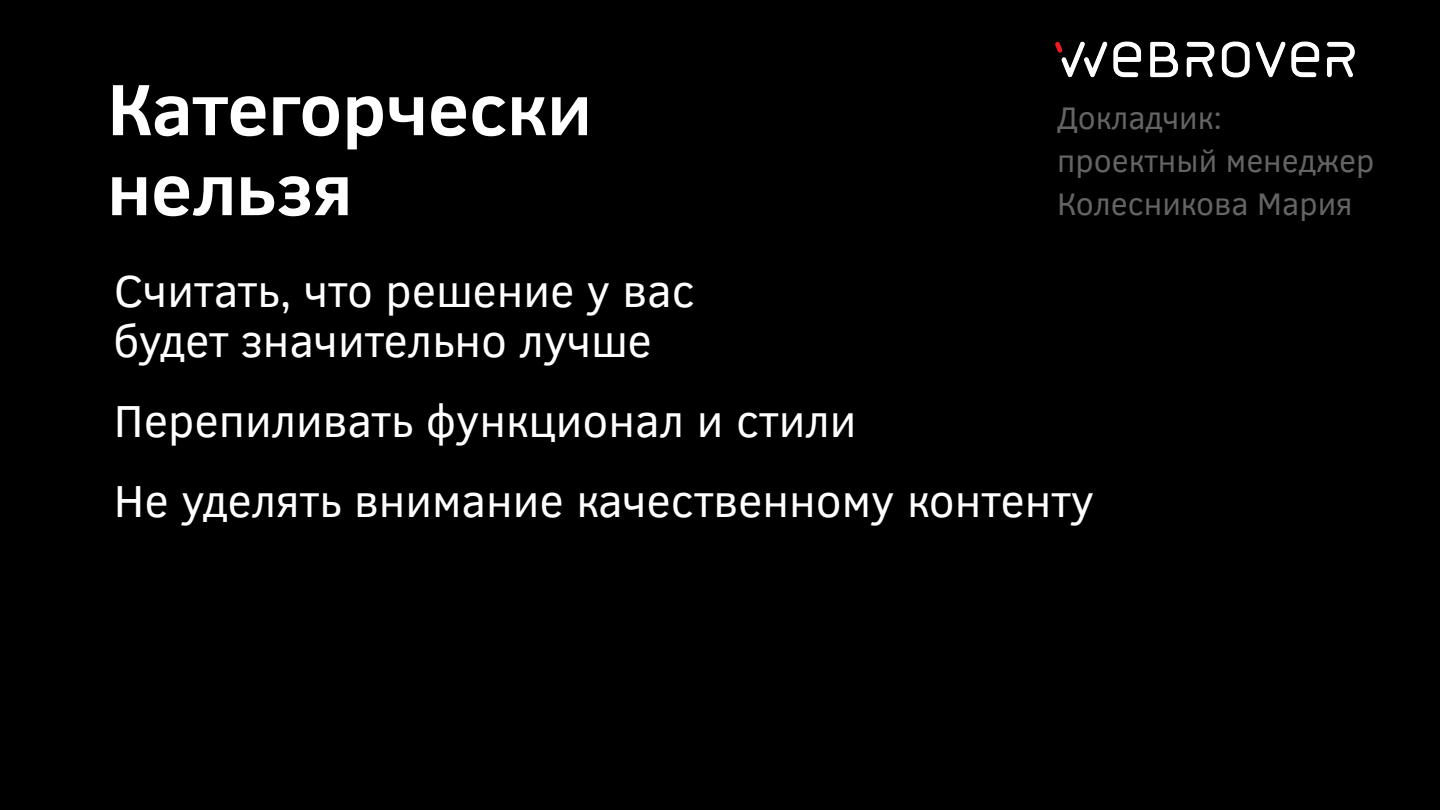
<style>
.page{position:relative;width:1440px;height:810px;background:#000}
.page>*{position:absolute;margin:0;border:0;box-sizing:border-box;transform-origin:0 0}
.t1{font:700 74px/80px "Clear Sans";color:#fff}
.t2{font:46px/50px "Clear Sans";color:#fff}
.t3{font:32px/43px "Clear Sans";color:#646464}
</style>
<div class="page">
<img style="left:1055px;top:41px;width:300px;height:37px">
<h1 class="t1" style="left:107px;top:67px;width:485px">Категорчески нельзя</h1>
<p class="t3" style="left:1057px;top:97px;width:319px">Докладчик: проектный менеджер<br>Колесникова Мария</p>
<p class="t2" style="left:114px;top:266px;width:583px">Считать, что решение у вас будет значительно лучше</p>
<p class="t2" style="left:114px;top:381px;width:982px;line-height:80px">Перепиливать функционал и стили<br>Не уделять внимание качественному контенту</p>
</div>
